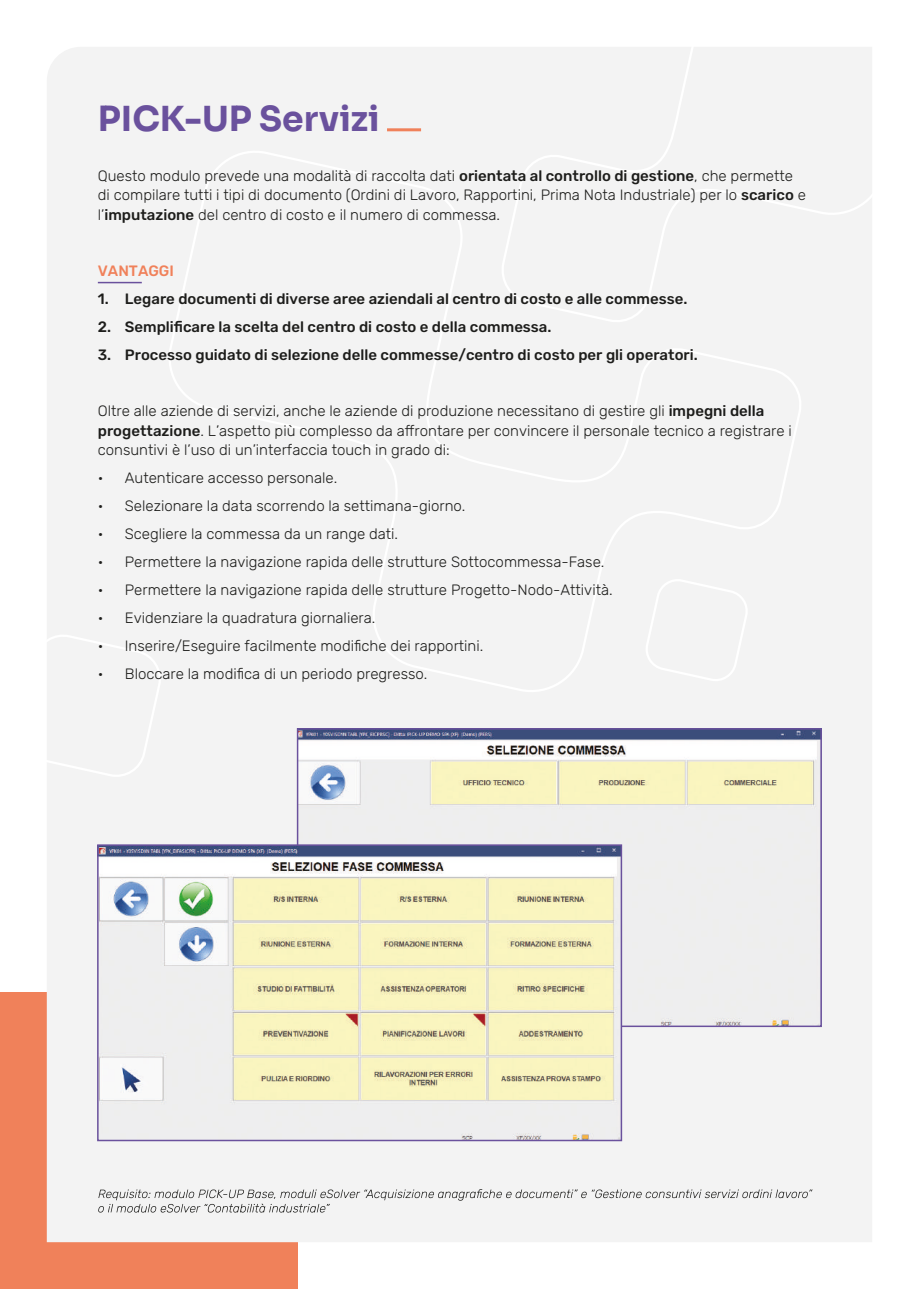
<style>
.page{position:relative;width:919px;height:1289px;background:#fff}
.page>*{position:absolute;margin:0;border:0;box-sizing:border-box;transform-origin:0 0}
.t1{font:34.5px "Sora";color:#6a519d}
.t2{font:300 15px/19.5px "Rubik";color:#1d1d1b}
.t3{font:500 15px "Rubik";color:#1d1d1b}
.t4{font:500 15px "Rubik";color:#f0815a}
.s1{font-weight:500}
</style>
<div class="page">
<div style="left:0;top:992px;width:297px;height:296px;background:#f0815a"></div>
<div style="left:47px;top:781px;width:825px;height:461px;background:#f3f3f3"></div>
<div style="left:47px;top:47px;width:825px;height:734px;background:#f3f3f3"></div>
<svg style="left:98px;top:1189px;width:714px;height:23px"></svg>
<hr style="left:387px;top:128px;width:34px;height:3px;background:#f0815a">
<hr style="left:98px;top:282px;width:44px;height:1px;background:#6a519d">
<img style="left:300px;top:731px;width:518px;height:293px">
<div style="left:297px;top:728px;width:524px;height:299px;border:2px solid #6a519d"></div>
<img style="left:100px;top:847px;width:519px;height:291px">
<div style="left:97px;top:844px;width:525px;height:297px;border:2px solid #6a519d"></div>
<h1 class="t1" style="left:98px;top:91px;width:283px">PICK-UP Servizi</h1>
<p class="t2" style="left:98px;top:166px;width:709px">Questo modulo prevede una modalità di raccolta dati <span class="s1">orientata al controllo di gestione</span>, che permette di compilare tutti i tipi di documento (Ordini di Lavoro, Rapportini, Prima Nota Industriale) per lo <span class="s1">scarico</span> e l’<span class="s1">imputazione</span> del centro di costo e il numero di commessa.</p>
<p class="t4" style="left:98px;top:262px;width:78px">VANTAGGI</p>
<p class="t3" style="left:98px;top:290px;width:591px">1. Legare documenti di diverse aree aziendali al centro di costo e alle commesse.</p>
<p class="t3" style="left:98px;top:318px;width:455px">2. Semplificare la scelta del centro di costo e della commessa.</p>
<p class="t3" style="left:98px;top:346px;width:601px">3. Processo guidato di selezione delle commesse/centro di costo per gli operatori.</p>
<p class="t2" style="left:98px;top:401px;width:695px">Oltre alle aziende di servizi, anche le aziende di produzione necessitano di gestire gli <span class="s1">impegni della progettazione</span>. L’aspetto più complesso da affrontare per convincere il personale tecnico a registrare i consuntivi è l’uso di un’interfaccia touch in grado di:</p>
<p class="t2" style="left:98px;top:468px;width:241px">• Autenticare accesso personale.</p>
<p class="t2" style="left:98px;top:496px;width:369px">• Selezionare la data scorrendo la settimana-giorno.</p>
<p class="t2" style="left:98px;top:524px;width:302px">• Scegliere la commessa da un range dati.</p>
<p class="t2" style="left:98px;top:552px;width:508px">• Permettere la navigazione rapida delle strutture Sottocommessa-Fase.</p>
<p class="t2" style="left:98px;top:580px;width:516px">• Permettere la navigazione rapida delle strutture Progetto-Nodo-Attività.</p>
<p class="t2" style="left:98px;top:608px;width:279px">• Evidenziare la quadratura giornaliera.</p>
<p class="t2" style="left:98px;top:636px;width:387px">• Inserire/Eseguire facilmente modifiche dei rapportini.</p>
<p class="t2" style="left:98px;top:664px;width:331px">• Bloccare la modifica di un periodo pregresso.</p>
</div>
